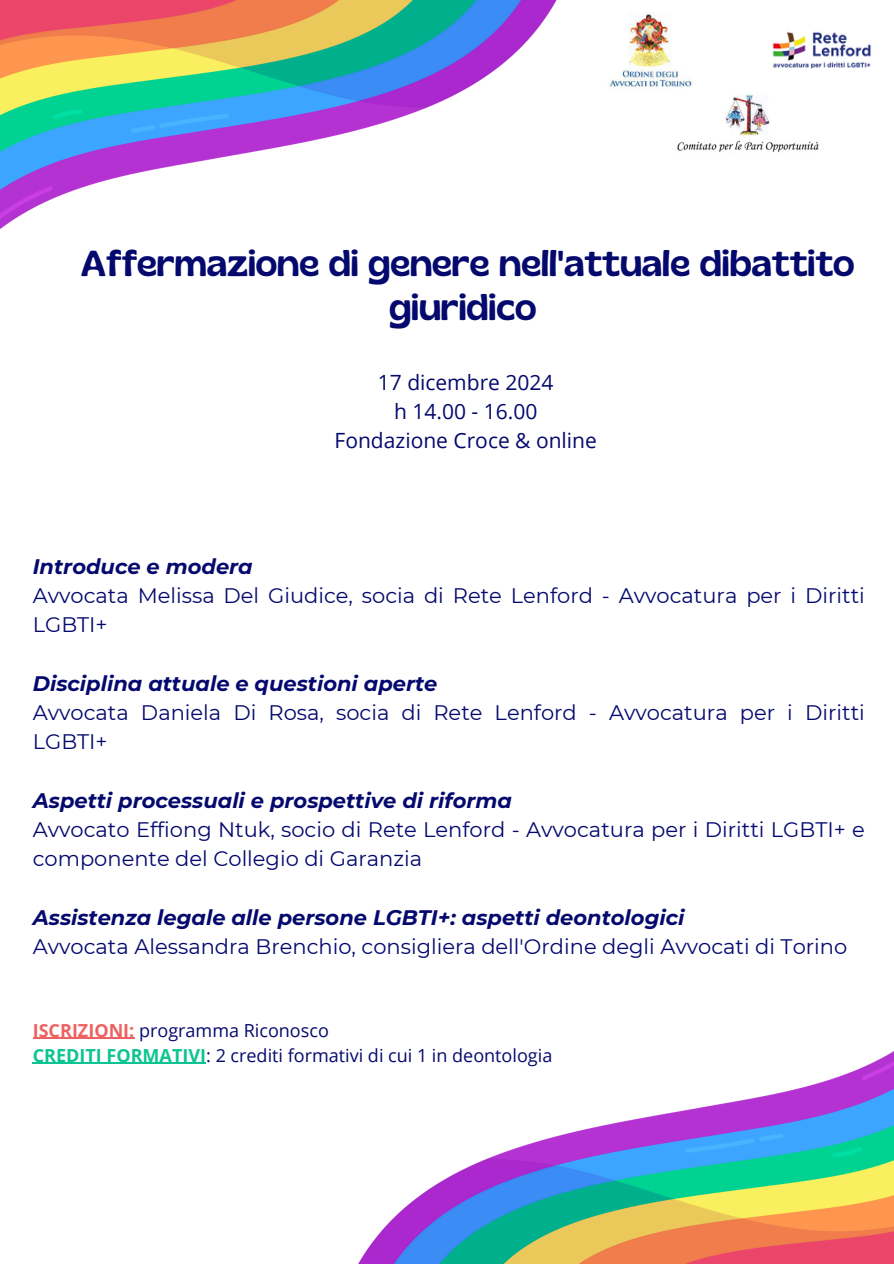
<style>
.page{position:relative;width:894px;height:1264px;background:#fff}
.page>*{position:absolute;margin:0;border:0;box-sizing:border-box;transform-origin:0 0}
.t1{font:36px/43.8px "Gliker";color:#05096d;text-align:center}
.t2{font:21px/29.2px "Montserrat";color:#05096d}
.t3{font:21px/29.2px "Open Sans";color:#05096d;text-align:center}
.t4{font:18px "Open Sans";color:#05096d}
.s1{font-weight:700;font-style:italic}
.s2{font-weight:700;color:#ee6162}
.s3{font-weight:700;color:#0bc491}
</style>
<div class="page">
<img style="left:358px;top:1051px;width:535px;height:212px">
<img style="left:0;top:0;width:557px;height:229px">
<img style="left:609px;top:13px;width:83px;height:74px">
<img style="left:772px;top:31px;width:99px;height:38px">
<img style="left:677px;top:95px;width:142px;height:57px">
<hr style="left:33px;top:1037px;width:101px;height:2px;background:#ee6162">
<hr style="left:33px;top:1062px;width:173px;height:1px;background:#0bc491">
<h2 class="t1" style="left:81px;top:240px;width:775px">Affermazione di genere nell'attuale dibattito giuridico</h2>
<p class="t3" style="left:334px;top:367px;width:264px">17 dicembre 2024<br>h 14.00 - 16.00<br>Fondazione Croce &amp; online</p>
<p class="t2" style="left:33px;top:551px;width:833px"><span class="s1">Introduce e modera<br></span>Avvocata Melissa Del Giudice, socia di Rete Lenford - Avvocatura per i Diritti<br>LGBTI+</p>
<p class="t2" style="left:33px;top:668px;width:833px"><span class="s1">Disciplina attuale e questioni aperte<br></span>Avvocata Daniela Di Rosa, socia di Rete Lenford - Avvocatura per i Diritti<br>LGBTI+</p>
<h1 class="t2" style="left:33px;top:785px;width:833px"><span class="s1">Aspetti processuali e prospettive di riforma<br></span>Avvocato Effiong Ntuk, socio di Rete Lenford - Avvocatura per i Diritti LGBTI+ e componente del Collegio di Garanzia</h1>
<h2 class="t2" style="left:33px;top:902px;width:815px"><span class="s1">Assistenza legale alle persone LGBTI+: aspetti deontologici<br></span>Avvocata Alessandra Brenchio, consigliera dell'Ordine degli Avvocati di Torino</h2>
<p class="t4" style="left:33px;top:1017px;width:297px"><span class="s2">ISCRIZIONI:</span> programma Riconosco</p>
<p class="t4" style="left:33px;top:1042px;width:521px"><span class="s3">CREDITI FORMATIVI</span>: 2 crediti formativi di cui 1 in deontologia</p>
</div>
